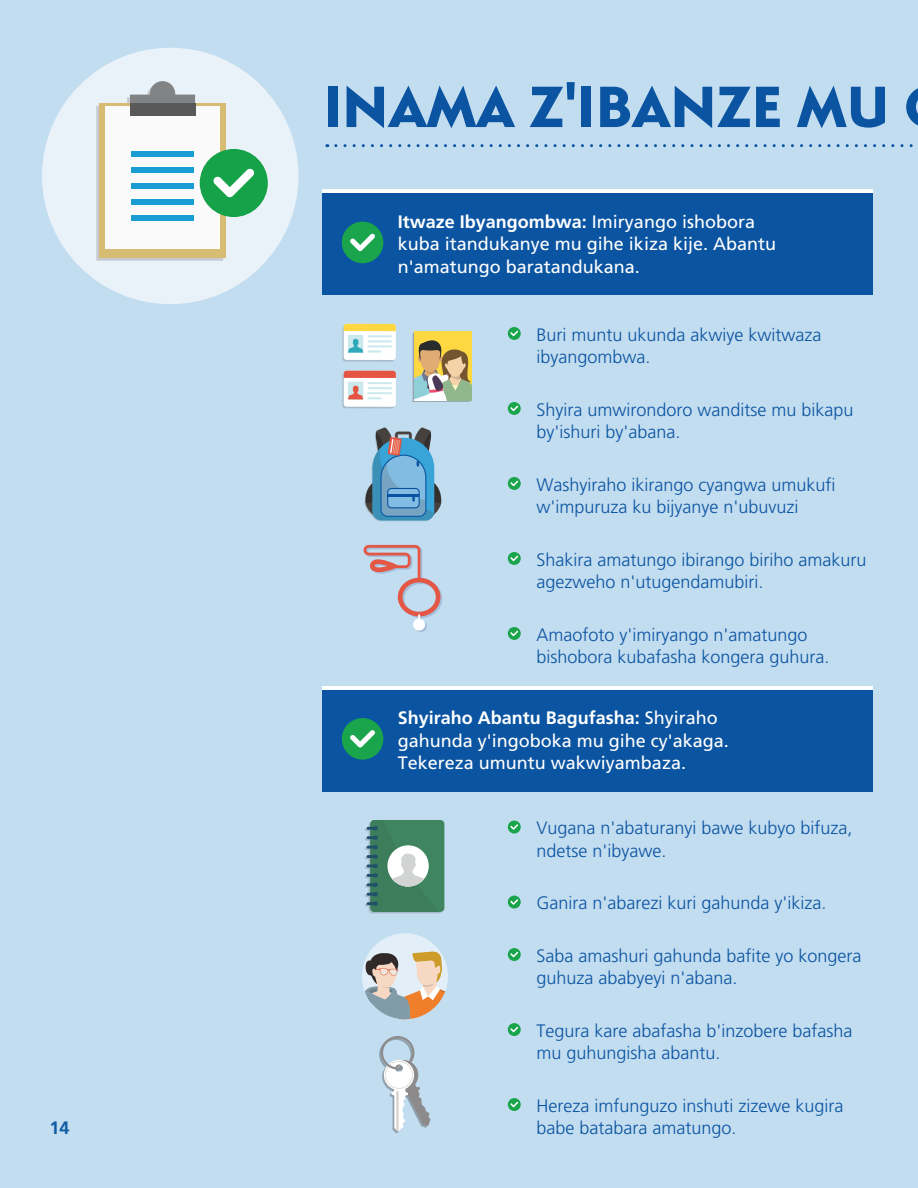
<style>
.page{position:relative;width:918px;height:1188px;background:#c2dcf0}
.page>*{position:absolute;margin:0;border:0;box-sizing:border-box;transform-origin:0 0}
.t1{font:800 60px "Simplo";color:#0a54a1}
.t2{font:300 18px/22.5px "Frutiger LT Pro";color:#0a54a1}
.t3{font:18px/22.5px "Frutiger LT Pro";color:#fff}
.t4{font:700 18px "Frutiger LT Pro";color:#105ea2}
.s1{font-weight:700}
</style>
<div class="page">
<svg style="left:336px;top:144px;width:577px;height:3px"></svg>
<div style="left:42px;top:48px;width:256px;height:256px;background:#e9f2f9;border-radius:50%"></div>
<div style="left:200px;top:149px;width:68px;height:68px;background:#16a249;border-radius:50%"></div>
<svg style="left:96px;top:81px;width:159px;height:180px"></svg>
<svg style="left:342px;top:324px;width:54px;height:38px"></svg>
<svg style="left:342px;top:371px;width:54px;height:37px"></svg>
<div style="left:414px;top:331px;width:58px;height:69px;background:#fdd841"></div>
<svg style="left:413px;top:333px;width:59px;height:69px"></svg>
<svg style="left:364px;top:427px;width:78px;height:94px"></svg>
<svg style="left:364px;top:545px;width:78px;height:87px"></svg>
<div style="left:370px;top:820px;width:74px;height:92px;background:#3e8560;border-radius:4px"></div>
<svg style="left:365px;top:820px;width:77px;height:93px"></svg>
<div style="left:362px;top:933px;width:86px;height:86px;background:#e2eff8;border-radius:50%"></div>
<svg style="left:362px;top:949px;width:86px;height:70px"></svg>
<svg style="left:379px;top:1036px;width:51px;height:97px"></svg>
<div style="left:323px;top:193px;width:550px;height:102px;background:#0a54a1"></div>
<hr style="left:323px;top:190px;width:550px;height:3px;background:#fff">
<div style="left:323px;top:689px;width:550px;height:103px;background:#0a54a1"></div>
<hr style="left:323px;top:686px;width:550px;height:3px;background:#fff">
<svg style="left:342px;top:222px;width:41px;height:41px"></svg>
<svg style="left:342px;top:718px;width:41px;height:42px"></svg>
<svg style="left:508px;top:327px;width:13px;height:13px"></svg>
<svg style="left:508px;top:402px;width:13px;height:13px"></svg>
<svg style="left:508px;top:477px;width:13px;height:13px"></svg>
<svg style="left:508px;top:552px;width:13px;height:13px"></svg>
<svg style="left:508px;top:627px;width:13px;height:13px"></svg>
<svg style="left:508px;top:821px;width:13px;height:13px"></svg>
<svg style="left:508px;top:896px;width:13px;height:13px"></svg>
<svg style="left:508px;top:948px;width:13px;height:13px"></svg>
<svg style="left:508px;top:1023px;width:13px;height:13px"></svg>
<svg style="left:508px;top:1098px;width:13px;height:13px"></svg>
<p class="t4" style="left:50px;top:1117px;width:22px">14</p>
<p class="t1" style="left:323px;top:72px;width:567px">INAMA Z'IBANZE MU</p>
<p class="t3" style="left:398px;top:210px;width:380px"><span class="s1">Itwaze Ibyangombwa:</span> Imiryango ishobora kuba itandukanye mu gihe ikiza kije. Abantu n'amatungo baratandukana.</p>
<p class="t2" style="left:536px;top:323px;width:287px">Buri muntu ukunda akwiye kwitwaza ibyangombwa.</p>
<p class="t2" style="left:536px;top:398px;width:319px">Shyira umwirondoro wanditse mu bikapu by'ishuri by'abana.</p>
<p class="t2" style="left:536px;top:473px;width:301px">Washyiraho ikirango cyangwa umukufi w'impuruza ku bijyanye n'ubuvuzi</p>
<p class="t2" style="left:536px;top:548px;width:332px">Shakira amatungo ibirango biriho amakuru agezweho n'utugendamubiri.</p>
<p class="t2" style="left:536px;top:623px;width:295px">Amaofoto y'imiryango n'amatungo bishobora kubafasha kongera guhura.</p>
<p class="t3" style="left:398px;top:707px;width:333px"><span class="s1">Shyiraho Abantu Bagufasha:</span> Shyiraho gahunda y'ingoboka mu gihe cy'akaga.<br>Tekereza umuntu wakwiyambaza.</p>
<p class="t2" style="left:536px;top:817px;width:318px">Vugana n'abaturanyi bawe kubyo bifuza, ndetse n'ibyawe.</p>
<p class="t2" style="left:536px;top:892px;width:292px">Ganira n'abarezi kuri gahunda y'ikiza.</p>
<p class="t2" style="left:536px;top:944px;width:327px">Saba amashuri gahunda bafite yo kongera guhuza ababyeyi n'abana.</p>
<p class="t2" style="left:536px;top:1019px;width:318px">Tegura kare abafasha b'inzobere bafasha mu guhungisha abantu.</p>
<p class="t2" style="left:536px;top:1094px;width:309px">Hereza imfunguzo inshuti zizewe kugira babe batabara amatungo.</p>
</div>
